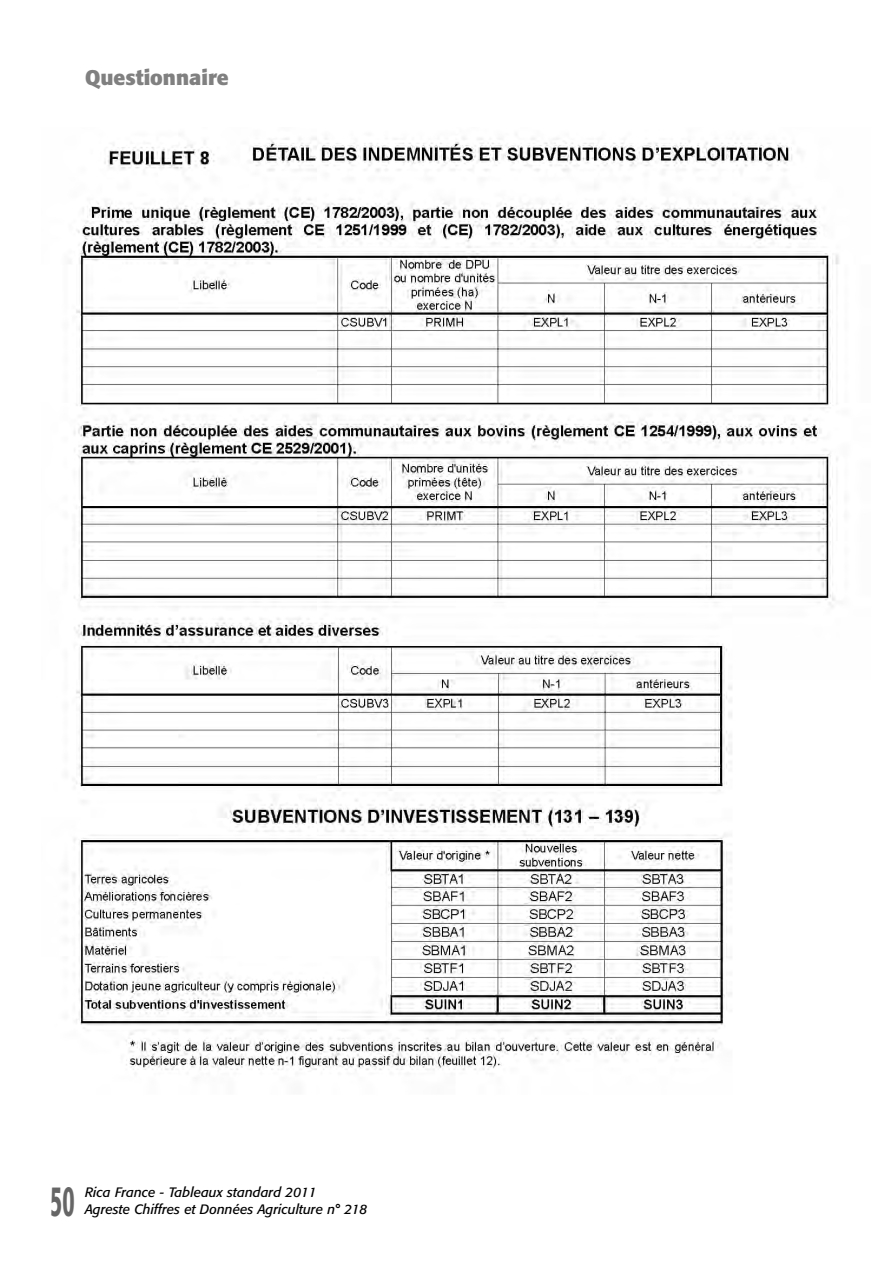
<style>
.page{position:relative;width:893px;height:1263px;background:#fff}
.page>*{position:absolute;margin:0;border:0;box-sizing:border-box;transform-origin:0 0}
.t1{font:500 42px "Formata";color:#666;scale:.5 1}
.t2{font:700 21px "Formata";color:#808080}
.t3{font:italic 13.5px "Formata";color:#000}
</style>
<div class="page">
<img style="left:73px;top:137px;width:766px;height:933px">
<h2 class="t2" style="left:85px;top:68px;width:145px">Questionnaire</h2>
<h1 class="t1" style="left:50px;top:1182px;width:50px">50</h1>
<p class="t3" style="left:85px;top:1186px;width:233px">Rica France - Tableaux standard 2011</p>
<p class="t3" style="left:85px;top:1203px;width:284px">Agreste Chiffres et Données Agriculture n° 218</p>
</div>
